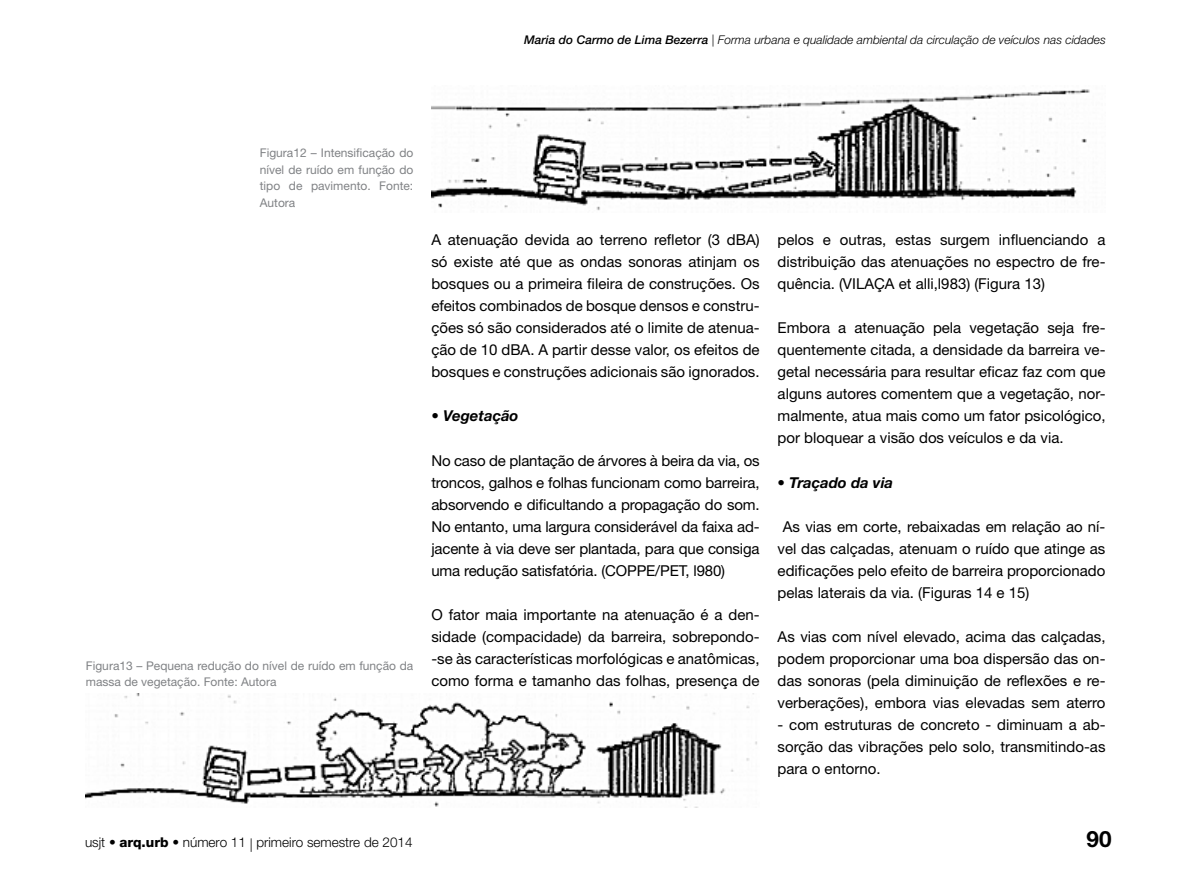
<style>
.page{position:relative;width:1191px;height:893px;background:#fff}
.page>*{position:absolute;margin:0;border:0;box-sizing:border-box;transform-origin:0 0}
.t1{font:700 22.5px "Helvetica Neue LT Std";color:#000}
.t2{font:15px/22px "Helvetica Neue LT Std";color:#000;text-align:justify}
.t3{font:italic 700 15px "Helvetica Neue LT Std";color:#000}
.t4{font:300 13.5px "Helvetica Neue LT Std";color:#000}
.t5{font:12px/16.5px "Helvetica Neue LT Std";color:#808285;text-align:justify}
.t6{font:italic 300 12px "Helvetica Neue LT Std";color:#000}
.s1{font-weight:500}
.s2{font-weight:800}
</style>
<div class="page">
<img style="left:432px;top:89px;width:658px;height:122px">
<img style="left:86px;top:694px;width:671px;height:114px">
<p class="t6" style="left:524px;top:33px;width:583px"><span class="s1">Maria do Carmo de Lima Bezerra</span> | Forma urbana e qualidade ambiental da circulação de veículos nas cidades</p>
<p class="t5" style="left:260px;top:145px;width:155px">Figura12 – Intensificação do nível de ruído em função do tipo de pavimento. Fonte:<br>Autora</p>
<p class="t5" style="left:86px;top:657px;width:329px">Figura13 – Pequena redução do nível de ruído em função da massa de vegetação. Fonte: Autora</p>
<p class="t2" style="left:431px;top:228px;width:330px">A atenuação devida ao terreno refletor (3 dBA) só existe até que as ondas sonoras atinjam os bosques ou a primeira fileira de construções. Os efeitos combinados de bosque densos e constru&shy;ções só são considerados até o limite de atenua&shy;ção de 10 dBA. A partir desse valor, os efeitos de bosques e construções adicionais são ignorados.</p>
<p class="t3" style="left:431px;top:407px;width:89px">• Vegetação</p>
<p class="t2" style="left:431px;top:449px;width:330px">No caso de plantação de árvores à beira da via, os troncos, galhos e folhas funcionam como barreira, absorvendo e dificultando a propagação do som.<br>No entanto, uma largura considerável da faixa ad&shy;jacente à via deve ser plantada, para que consiga uma redução satisfatória. (COPPE/PET, l980)</p>
<p class="t2" style="left:431px;top:603px;width:330px">O fator maia importante na atenuação é a den&shy;sidade (compacidade) da barreira, sobrepondo--se às características morfológicas e anatômicas, como forma e tamanho das folhas, presença de</p>
<p class="t2" style="left:777px;top:228px;width:329px">pelos e outras, estas surgem influenciando a distribuição das atenuações no espectro de fre&shy;quência. (VILAÇA et alli,l983) (Figura 13)</p>
<p class="t2" style="left:777px;top:316px;width:329px">Embora a atenuação pela vegetação seja fre&shy;quentemente citada, a densidade da barreira ve&shy;getal necessária para resultar eficaz faz com que alguns autores comentem que a vegetação, nor&shy;malmente, atua mais como um fator psicológico, por bloquear a visão dos veículos e da via.</p>
<p class="t3" style="left:777px;top:473px;width:117px">• Traçado da via</p>
<p class="t2" style="left:777px;top:515px;width:329px;text-indent:5px">As vias em corte, rebaixadas em relação ao ní&shy;vel das calçadas, atenuam o ruído que atinge as edificações pelo efeito de barreira proporcionado pelas laterais da via. (Figuras 14 e 15)</p>
<p class="t2" style="left:777px;top:625px;width:329px">As vias com nível elevado, acima das calçadas, podem proporcionar uma boa dispersão das on&shy;das sonoras (pela diminuição de reflexões e re&shy;verberações), embora vias elevadas sem aterro</p>
<p class="t2" style="left:777px;top:714px;width:329px">- com estruturas de concreto - diminuam a ab&shy;sorção das vibrações pelo solo, transmitindo-as para o entorno.</p>
<p class="t4" style="left:85px;top:834px;width:329px">usjt • <span class="s2">arq.urb</span> • número 11 | primeiro semestre de 2014</p>
<h1 class="t1" style="left:1086px;top:825px;width:27px">90</h1>
</div>
